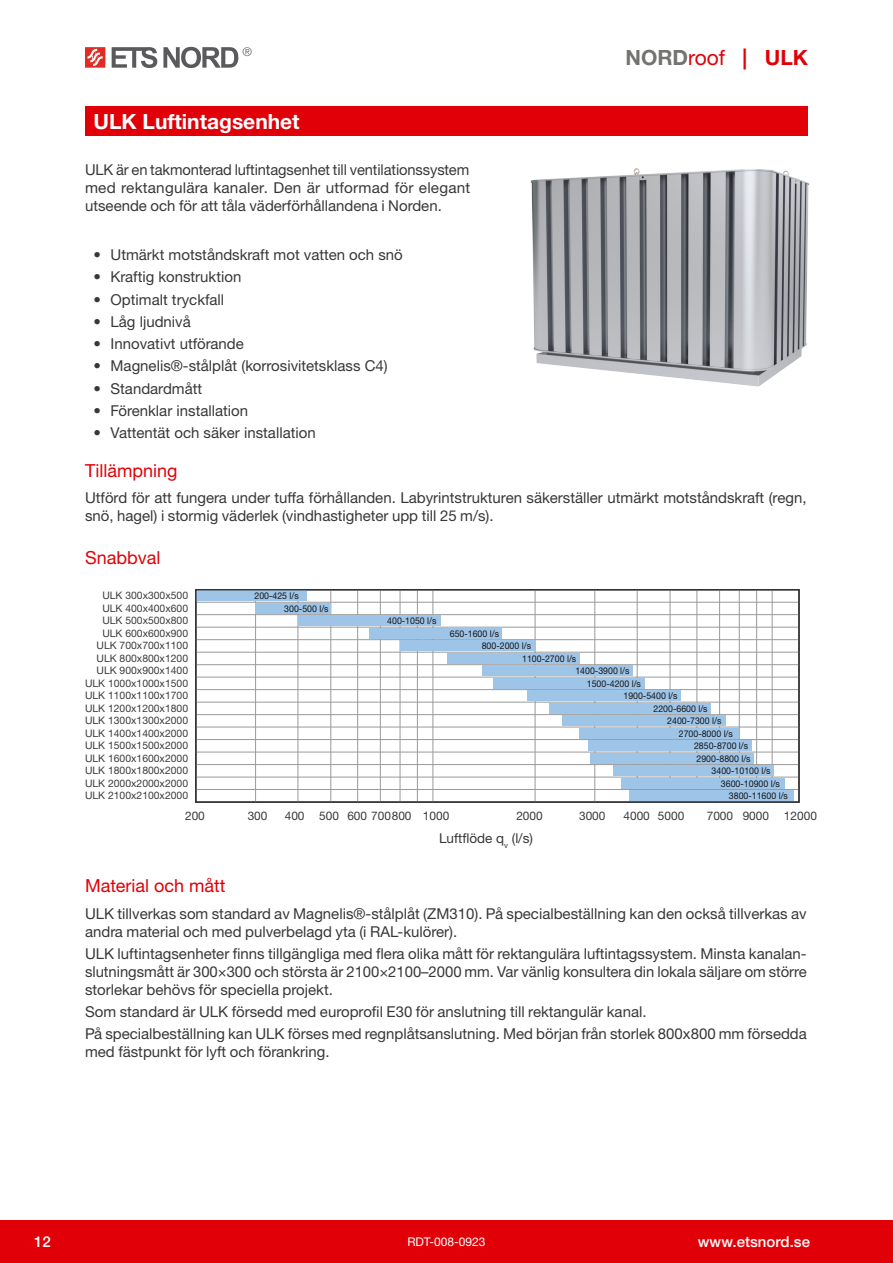
<style>
.page{position:relative;width:893px;height:1263px;background:#fff}
.page>*{position:absolute;margin:0;border:0;box-sizing:border-box;transform-origin:0 0}
.Tootenimi{font:700 21px "Helvetica Neue LTW1 G";color:#fff}
.t1{font:700 21px "Helvetica Neue LTW1 G";color:#737372}
.Pealkiri{font:18px "Helvetica Neue LTW1 G";color:#e10008}
.Tekst{font:15px/18px "Helvetica Neue LTW1 G";color:#383839}
.t2{font:500 15px "Helvetica Neue LTW1 G";color:#fff}
.Graafiku_tekst{font:13.5px "Helvetica Neue LTW1 G";color:#383839}
.t3{font:13.05px "Helvetica Neue LTW1 G";color:#3b3b3c}
.t4{font:12px "Helvetica Neue LTW1 G";color:#fff}
.t5{font:12px "Helvetica Neue LTW1 G";color:#737372}
.t6{font:11.85px "Helvetica Neue LTW1 G";color:#3b3b3c}
.t7{font:10.35px/12.5px "Helvetica Neue LTW1 G";color:#3b3b3c;text-align:right}
.t8{font:9.3px/12.5px "Helvetica Neue LTW1 G";color:#141414;scale:.95 1}
.s1{font-weight:400;color:#e10008}
.s2{color:#e10008}
</style>
<div class="page">
<div style="left:0;top:1220px;width:893px;height:43px;background:#e10008"></div>
<svg style="left:112px;top:47px;width:45px;height:21px"></svg>
<svg style="left:163px;top:47px;width:75px;height:21px"></svg>
<svg style="left:85px;top:47px;width:20px;height:21px"></svg>
<div style="left:85px;top:106px;width:723px;height:30px;background:#e10008"></div>
<img style="left:530px;top:168px;width:280px;height:219px">
<hr style="left:255px;top:590px;width:1px;height:212px;background:#9a9a9a">
<hr style="left:298px;top:590px;width:1px;height:212px;background:#9a9a9a">
<hr style="left:330px;top:590px;width:1px;height:212px;background:#9a9a9a">
<hr style="left:357px;top:590px;width:1px;height:212px;background:#9a9a9a">
<hr style="left:380px;top:590px;width:1px;height:212px;background:#9a9a9a">
<hr style="left:400px;top:590px;width:1px;height:212px;background:#9a9a9a">
<hr style="left:417px;top:590px;width:1px;height:212px;background:#9a9a9a">
<hr style="left:433px;top:590px;width:1px;height:212px;background:#9a9a9a">
<hr style="left:535px;top:590px;width:1px;height:212px;background:#9a9a9a">
<hr style="left:594px;top:590px;width:1px;height:212px;background:#9a9a9a">
<hr style="left:637px;top:590px;width:1px;height:212px;background:#9a9a9a">
<hr style="left:670px;top:590px;width:1px;height:212px;background:#9a9a9a">
<hr style="left:697px;top:590px;width:1px;height:212px;background:#9a9a9a">
<hr style="left:719px;top:590px;width:1px;height:212px;background:#9a9a9a">
<hr style="left:739px;top:590px;width:1px;height:212px;background:#9a9a9a">
<hr style="left:756px;top:590px;width:1px;height:212px;background:#9a9a9a">
<hr style="left:772px;top:590px;width:1px;height:212px;background:#9a9a9a">
<hr style="left:196px;top:789px;width:603px;height:1px;background:#9a9a9a">
<hr style="left:196px;top:777px;width:603px;height:1px;background:#9a9a9a">
<hr style="left:196px;top:764px;width:603px;height:1px;background:#9a9a9a">
<hr style="left:196px;top:752px;width:603px;height:1px;background:#9a9a9a">
<hr style="left:196px;top:739px;width:603px;height:1px;background:#9a9a9a">
<hr style="left:196px;top:727px;width:603px;height:1px;background:#9a9a9a">
<hr style="left:196px;top:714px;width:603px;height:1px;background:#9a9a9a">
<hr style="left:196px;top:702px;width:603px;height:1px;background:#9a9a9a">
<hr style="left:196px;top:689px;width:603px;height:1px;background:#9a9a9a">
<hr style="left:196px;top:677px;width:603px;height:1px;background:#9a9a9a">
<hr style="left:196px;top:664px;width:603px;height:1px;background:#9a9a9a">
<hr style="left:196px;top:652px;width:603px;height:1px;background:#9a9a9a">
<hr style="left:196px;top:639px;width:603px;height:1px;background:#9a9a9a">
<hr style="left:196px;top:627px;width:603px;height:1px;background:#9a9a9a">
<hr style="left:196px;top:614px;width:603px;height:1px;background:#9a9a9a">
<hr style="left:196px;top:602px;width:603px;height:1px;background:#9a9a9a">
<div style="left:196px;top:591px;width:111px;height:10px;background:#9ec4e8"></div>
<div style="left:256px;top:603px;width:75px;height:10px;background:#9ec4e8"></div>
<div style="left:298px;top:616px;width:142px;height:10px;background:#9ec4e8"></div>
<div style="left:369px;top:628px;width:133px;height:10px;background:#9ec4e8"></div>
<div style="left:400px;top:641px;width:135px;height:10px;background:#9ec4e8"></div>
<div style="left:447px;top:653px;width:132px;height:10px;background:#9ec4e8"></div>
<div style="left:483px;top:665px;width:150px;height:11px;background:#9ec4e8"></div>
<div style="left:493px;top:678px;width:151px;height:10px;background:#9ec4e8"></div>
<div style="left:527px;top:690px;width:154px;height:11px;background:#9ec4e8"></div>
<div style="left:549px;top:703px;width:162px;height:10px;background:#9ec4e8"></div>
<div style="left:562px;top:715px;width:164px;height:11px;background:#9ec4e8"></div>
<div style="left:579px;top:728px;width:160px;height:10px;background:#9ec4e8"></div>
<div style="left:588px;top:740px;width:164px;height:11px;background:#9ec4e8"></div>
<div style="left:590px;top:753px;width:163px;height:10px;background:#9ec4e8"></div>
<div style="left:613px;top:765px;width:161px;height:11px;background:#9ec4e8"></div>
<div style="left:622px;top:778px;width:163px;height:10px;background:#9ec4e8"></div>
<div style="left:630px;top:790px;width:164px;height:11px;background:#9ec4e8"></div>
<div style="left:195px;top:589px;width:605px;height:214px;border:1px solid #333"></div>
<p class="t5" style="left:242px;top:44px;width:11px">®</p>
<p class="Tootenimi" style="left:94px;top:108px;width:208px">ULK Luftintagsenhet</p>
<p class="t1" style="left:625px;top:44px;width:184px">NORD<span class="s1">roof</span> <span class="s2">| ULK</span></p>
<p class="Tekst" style="left:85px;top:161px;width:387px;text-align:justify">ULK är en takmonterad luftintagsenhet till ventilationssystem med rektangulära kanaler. Den är utformad för elegant utseende och för att tåla väderförhållandena i Norden.</p>
<p class="Tekst" style="left:94px;top:246px;width:311px">• Utmärkt motståndskraft mot vatten och snö</p>
<p class="Tekst" style="left:94px;top:268px;width:149px">• Kraftig konstruktion</p>
<p class="Tekst" style="left:94px;top:290px;width:132px">• Optimalt tryckfall</p>
<p class="Tekst" style="left:94px;top:312px;width:99px">• Låg ljudnivå</p>
<p class="Tekst" style="left:94px;top:335px;width:152px">• Innovativt utförande</p>
<p class="Tekst" style="left:94px;top:357px;width:296px">• Magnelis®-stålplåt (korrosivitetsklass C4)</p>
<p class="Tekst" style="left:94px;top:379px;width:110px">• Standardmått</p>
<p class="Tekst" style="left:94px;top:401px;width:156px">• Förenklar installation</p>
<p class="Tekst" style="left:94px;top:424px;width:224px">• Vattentät och säker installation</p>
<p class="Pealkiri" style="left:85px;top:459px;width:94px">Tillämpning</p>
<p class="Tekst" style="left:85px;top:489px;width:723px">Utförd för att fungera under tuffa förhållanden. Labyrintstrukturen säkerställer utmärkt motståndskraft (regn, snö, hagel) i stormig väderlek (vindhastigheter upp till 25 m/s).</p>
<p class="Pealkiri" style="left:85px;top:546px;width:77px">Snabbval</p>
<p class="t7" style="left:85px;top:589px;width:105px">ULK 300x300x500<br>ULK 400x400x600<br>ULK 500x500x800<br>ULK 600x600x900<br>ULK 700x700x1100<br>ULK 800x800x1200<br>ULK 900x900x1400<br>ULK 1000x1000x1500<br>ULK 1100x1100x1700<br>ULK 1200x1200x1800<br>ULK 1300x1300x2000<br>ULK 1400x1400x2000<br>ULK 1500x1500x2000<br>ULK 1600x1600x2000<br>ULK 1800x1800x2000<br>ULK 2000x2000x2000<br>ULK 2100x2100x2000</p>
<p class="t8" style="left:284px;top:590px;width:48px;text-indent:-30px">200-425 l/s<br>300-500 l/s</p>
<p class="t8" style="left:387px;top:615px;width:53px">400-1050 l/s</p>
<p class="t8" style="left:450px;top:627px;width:53px">650-1600 l/s</p>
<p class="t8" style="left:482px;top:640px;width:53px">800-2000 l/s</p>
<p class="t8" style="left:522px;top:652px;width:59px">1100-2700 l/s</p>
<p class="t8" style="left:575px;top:665px;width:59px">1400-3900 l/s</p>
<p class="t8" style="left:587px;top:677px;width:59px">1500-4200 l/s</p>
<p class="t8" style="left:623px;top:690px;width:59px">1900-5400 l/s</p>
<p class="t8" style="left:653px;top:702px;width:59px">2200-6600 l/s</p>
<p class="t8" style="left:667px;top:715px;width:59px">2400-7300 l/s</p>
<p class="t8" style="left:679px;top:727px;width:59px">2700-8000 l/s</p>
<p class="t8" style="left:694px;top:740px;width:59px">2850-8700 l/s</p>
<p class="t8" style="left:696px;top:752px;width:59px">2900-8800 l/s</p>
<p class="t8" style="left:712px;top:764px;width:64px">3400-10100 l/s</p>
<p class="t8" style="left:721px;top:777px;width:64px">3600-10900 l/s</p>
<p class="t8" style="left:729px;top:789px;width:64px">3800-11600 l/s</p>
<p class="t6" style="left:185px;top:809px;width:21px">200</p>
<p class="t6" style="left:248px;top:809px;width:21px">300</p>
<p class="t6" style="left:285px;top:809px;width:166px">400 500 600 700800 1000</p>
<p class="t6" style="left:516px;top:809px;width:28px">2000</p>
<p class="t6" style="left:579px;top:809px;width:28px">3000</p>
<p class="t6" style="left:623px;top:809px;width:62px">4000 5000</p>
<p class="t6" style="left:707px;top:809px;width:64px">7000 9000</p>
<p class="t3" style="left:470px;top:827px;width:90px">Õhuhulk q<sub>v</sub> (l/s)</p>
<p class="Graafiku_tekst" style="left:439px;top:830px;width:95px">Luftflöde q<sub>v</sub> (l/s)</p>
<p class="t6" style="left:784px;top:809px;width:34px">12000</p>
<p class="Pealkiri" style="left:85px;top:874px;width:142px">Material och mått</p>
<p class="Tekst" style="left:85px;top:904px;width:723px">ULK tillverkas som standard av Magnelis®-stålplåt (ZM310). På specialbeställning kan den också tillverkas av andra material och med pulverbelagd yta (i RAL-kulörer).</p>
<p class="Tekst" style="left:85px;top:944px;width:723px;text-align:justify">ULK luftintagsenheter finns tillgängliga med flera olika mått för rektangulära luftintagssystem. Minsta kanalan&shy;slutningsmått är 300×300 och största är 2100×2100–2000 mm. Var vänlig konsultera din lokala säljare om större storlekar behövs för speciella projekt.</p>
<p class="Tekst" style="left:85px;top:1002px;width:563px">Som standard är ULK försedd med europrofil E30 för anslutning till rektangulär kanal.</p>
<p class="Tekst" style="left:85px;top:1025px;width:723px">På specialbeställning kan ULK förses med regnplåtsanslutning. Med början från storlek 800x800 mm försedda med fästpunkt för lyft och förankring.</p>
<p class="t2" style="left:34px;top:1233px;width:18px">12</p>
<p class="t4" style="left:407px;top:1234px;width:80px">RDT-008-0923</p>
<p class="t2" style="left:698px;top:1233px;width:114px">www.etsnord.se</p>
</div>
